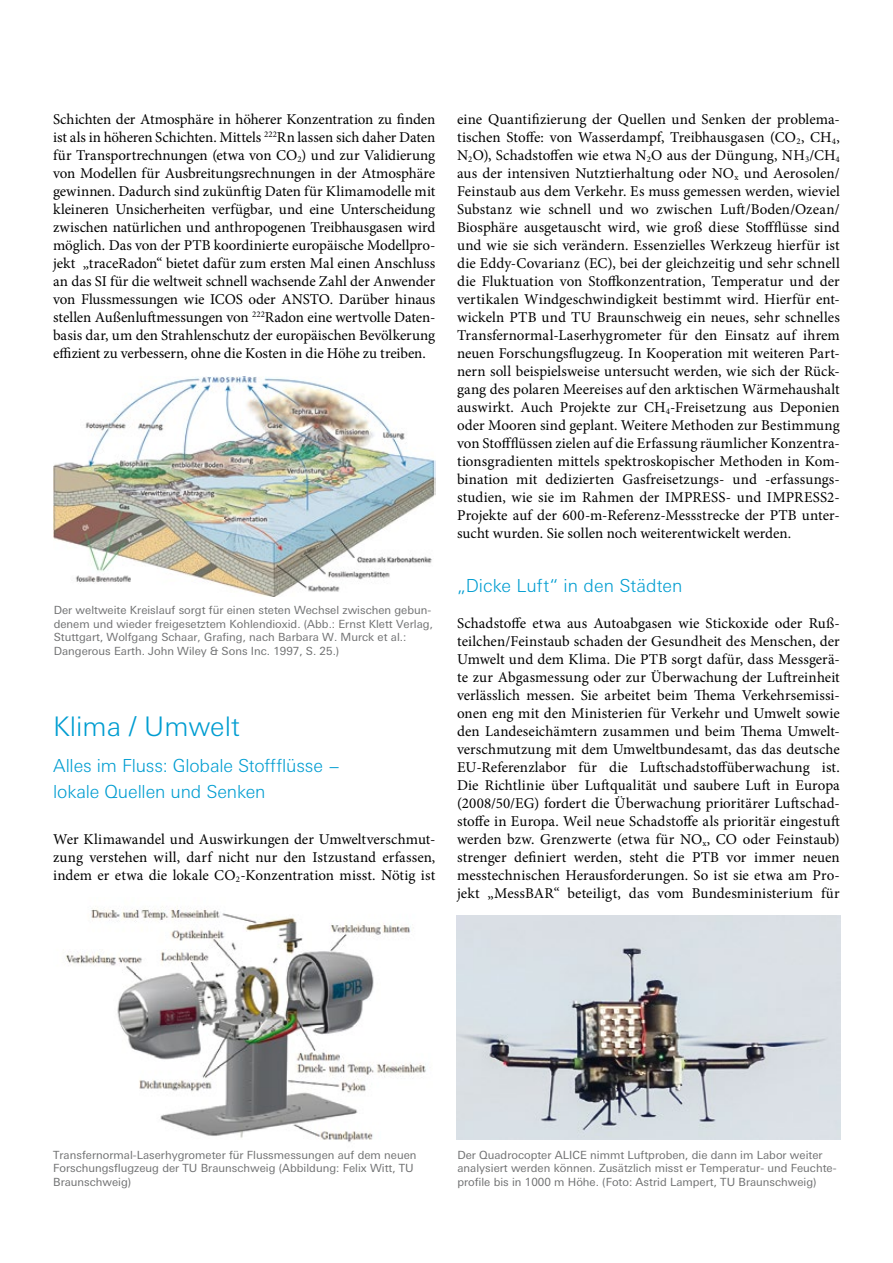
<style>
.page{position:relative;width:893px;height:1263px;background:#fff}
.page>*{position:absolute;margin:0;border:0;box-sizing:border-box;transform-origin:0 0}
.t1{font:300 27px "Univers Next W1 G";color:#009dd1}
.t2{font:300 18px/25.5px "Univers Next W1 G";letter-spacing:-.005em;color:#009dd1}
.t3{font:15px/18px "Minion Pro";color:#000;text-align:justify}
.t4{font:11.25px/13.5px "Univers Next W1 G";color:#707172}
</style>
<div class="page">
<img style="left:66px;top:906px;width:360px;height:236px">
<img style="left:456px;top:915px;width:385px;height:225px">
<img style="left:53px;top:377px;width:382px;height:219px">
<p class="t3" style="left:53px;top:111px;width:384px">Schichten der Atmosphäre in höherer Konzentration zu finden ist als in höheren Schichten. Mittels <sup>222</sup>Rn lassen sich daher Daten für Transportrechnungen (etwa von CO<sub>2</sub>) und zur Validierung von Modellen für Ausbreitungsrechnungen in der Atmosphäre gewinnen. Dadurch sind zukünftig Daten für Klimamodelle mit kleineren Unsicherheiten verfügbar, und eine Unterscheidung zwischen natürlichen und anthropogenen Treibhausgasen wird möglich. Das von der PTB koordinierte europäische Modellpro&shy;jekt „traceRadon“ bietet dafür zum ersten Mal einen Anschluss an das SI für die weltweit schnell wachsende Zahl der Anwender von Flussmessungen wie ICOS oder ANSTO. Darüber hinaus stellen Außenluftmessungen von <sup>222</sup>Radon eine wertvolle Daten&shy;basis dar, um den Strahlenschutz der europäischen Bevölkerung effizient zu verbessern, ohne die Kosten in die Höhe zu treiben.</p>
<p class="t4" style="left:54px;top:604px;width:381px">Der weltweite Kreislauf sorgt für einen steten Wechsel zwischen gebun&shy;denem und wieder freigesetztem Kohlendioxid. (Abb.: Ernst Klett Verlag, Stuttgart, Wolfgang Schaar, Grafing, nach Barbara W. Murck et al.:<br>Dangerous Earth. John Wiley &amp; Sons Inc. 1997, S. 25.)</p>
<h1 class="t1" style="left:53px;top:711px;width:188px">Klima / Umwelt</h1>
<p class="t2" style="left:53px;top:753px;width:289px">Alles im Fluss: Globale Stoffflüsse − lokale Quellen und Senken</p>
<p class="t3" style="left:53px;top:831px;width:384px">Wer Klimawandel und Auswirkungen der Umweltverschmut&shy;zung verstehen will, darf nicht nur den Istzustand erfassen, indem er etwa die lokale CO<sub>2</sub>-Konzentration misst. Nötig ist</p>
<p class="t3" style="left:457px;top:111px;width:384px">eine Quantifizierung der Quellen und Senken der problema&shy;tischen Stoffe: von Wasserdampf, Treibhausgasen (CO<sub>2</sub>, CH<sub>4</sub>, N<sub>2</sub>O), Schadstoffen wie etwa N<sub>2</sub>O aus der Düngung, NH<sub>3</sub>/CH<sub>4 </sub>aus der intensiven Nutztierhaltung oder NO<sub>x</sub> und Aerosolen/ Feinstaub aus dem Verkehr. Es muss gemessen werden, wieviel Substanz wie schnell und wo zwischen Luft/Boden/Ozean/ Biosphäre ausgetauscht wird, wie groß diese Stoffflüsse sind und wie sie sich verändern. Essenzielles Werkzeug hierfür ist die Eddy-Covarianz (EC), bei der gleichzeitig und sehr schnell die Fluktuation von Stoffkonzentration, Temperatur und der vertikalen Windgeschwindigkeit bestimmt wird. Hierfür ent&shy;wickeln PTB und TU Braunschweig ein neues, sehr schnelles Transfernormal-Laserhygrometer für den Einsatz auf ihrem neuen Forschungsflugzeug. In Kooperation mit weiteren Part&shy;nern soll beispielsweise untersucht werden, wie sich der Rück&shy;gang des polaren Meereises auf den arktischen Wärmehaushalt auswirkt. Auch Projekte zur CH<sub>4</sub>-Freisetzung aus Deponien oder Mooren sind geplant. Weitere Methoden zur Bestimmung von Stoffflüssen zielen auf die Erfassung räumlicher Konzentra&shy;tionsgradienten mittels spektroskopischer Methoden in Kom&shy;bination mit dedizierten Gasfreisetzungs- und -erfassungs&shy;studien, wie sie im Rahmen der IMPRESS- und IMPRESS2- Projekte auf der 600-m-Referenz-Messstrecke der PTB unter&shy;sucht wurden. Sie sollen noch weiterentwickelt werden.</p>
<p class="t2" style="left:457px;top:573px;width:227px">„Dicke Luft“ in den Städten</p>
<p class="t3" style="left:457px;top:615px;width:384px">Schadstoffe etwa aus Autoabgasen wie Stickoxide oder Ruß&shy;teilchen/Feinstaub schaden der Gesundheit des Menschen, der Umwelt und dem Klima. Die PTB sorgt dafür, dass Messgerä&shy;te zur Abgasmessung oder zur Überwachung der Luftreinheit verlässlich messen. Sie arbeitet beim Thema Verkehrsemissi&shy;onen eng mit den Ministerien für Verkehr und Umwelt sowie den Landeseichämtern zusammen und beim Thema Umwelt&shy;verschmutzung mit dem Umweltbundesamt, das das deutsche EU-Referenzlabor für die Luftschadstoffüberwachung ist.<br>Die Richtlinie über Luftqualität und saubere Luft in Europa (2008/50/EG) fordert die Überwachung prioritärer Luftschad&shy;stoffe in Europa. Weil neue Schadstoffe als prioritär eingestuft werden bzw. Grenzwerte (etwa für NO<sub>x</sub>, CO oder Feinstaub) strenger definiert werden, steht die PTB vor immer neuen messtechnischen Herausforderungen. So ist sie etwa am Pro&shy;jekt „MessBAR“ beteiligt, das vom Bundesministerium für</p>
<p class="t4" style="left:53px;top:1148px;width:365px">Transfernormal-Laserhygrometer für Flussmessungen auf dem neuen<br>Forschungsflugzeug der TU Braunschweig (Abbildung: Felix Witt, TU<br>Braunschweig)</p>
<p class="t4" style="left:457px;top:1148px;width:381px">Der Quadrocopter ALICE nimmt Luftproben, die dann im Labor weiter analysiert werden können. Zusätzlich misst er Temperatur- und Feuchte&shy;profile bis in 1000 m Höhe. (Foto: Astrid Lampert, TU Braunschweig)</p>
</div>
